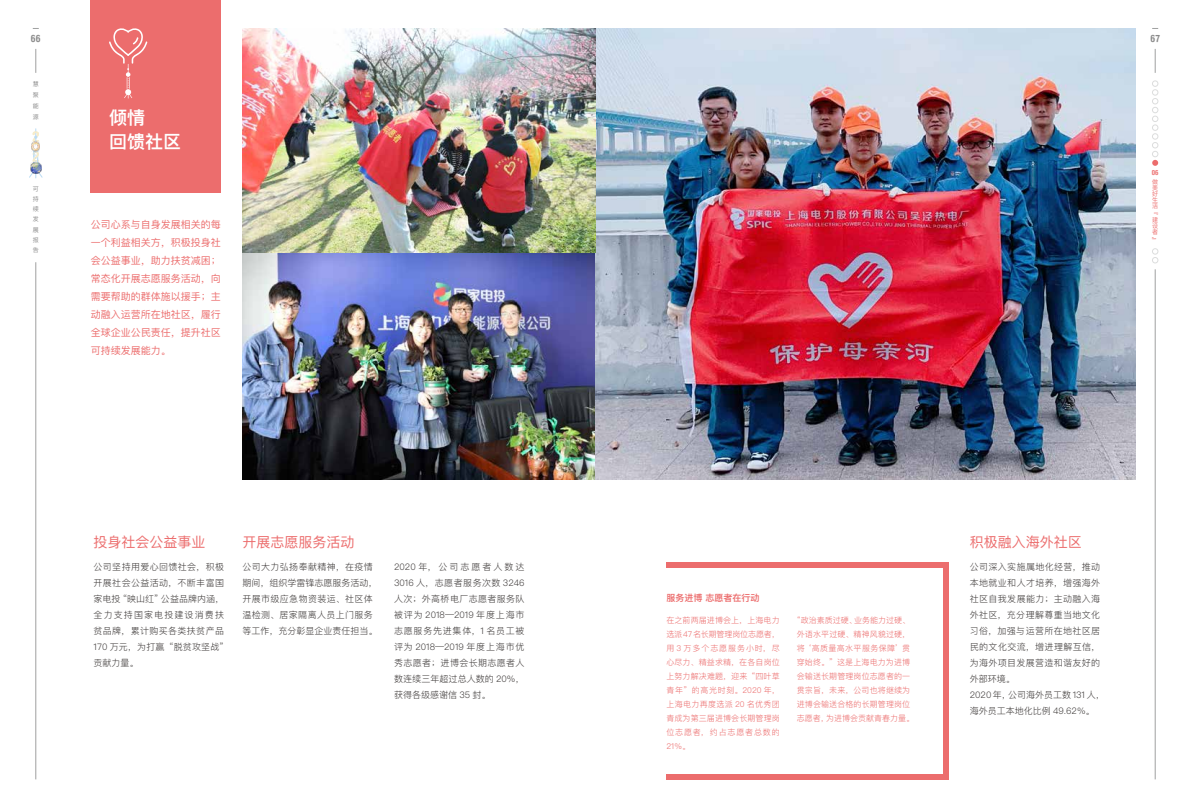
<style>
.page{position:relative;width:1191px;height:808px;background:#fff}
.page>*{position:absolute;margin:0;border:0;box-sizing:border-box;transform-origin:0 0}
.t1{font:600 18px/24px "Ping Fang SC";color:#fff}
.t2{font:14px "Ping Fang SC";color:#ec6d6d}
.t3{font:10px/18px "Ping Fang SC";color:#ec6d6d;text-align:justify}
.t4{font:700 condensed 10px "Helvetica Rounded LT";color:#898989}
.t5{font:300 9px/16px "Ping Fang SC";letter-spacing:.04em;color:#3e3a39;text-align:justify}
.t6{font:600 9px "Ping Fang SC";color:#ec6d6d}
.t7{font:300 8px/14px "Ping Fang SC";letter-spacing:.015em;color:#ec6d6d;text-align:justify}
.t8{font:700 condensed 7px "Helvetica Rounded LT";color:#ec6d6d}
.t9{font:6px/10.2px "Ping Fang SC";color:#898989;text-align:justify}
.t10{font:6px/6px "Ping Fang SC";color:#ec6d6d;text-align:justify}
</style>
<div class="page">
<img style="left:242px;top:253px;width:353px;height:227px">
<img style="left:595px;top:28px;width:540px;height:452px">
<img style="left:242px;top:28px;width:354px;height:225px">
<svg style="left:29px;top:128px;width:14px;height:50px"></svg>
<hr style="left:36px;top:262px;width:1px;height:517px;background:#9fa0a0">
<svg style="left:36px;top:49px;width:1px;height:24px"></svg>
<div style="left:91px;top:0;width:130px;height:193px;background:#ec6d6d"></div>
<svg style="left:109px;top:28px;width:38px;height:71px"></svg>
<div style="left:666px;top:562px;width:282px;height:6px;background:#ec6d6d"></div>
<div style="left:666px;top:774px;width:282px;height:6px;background:#ec6d6d"></div>
<div style="left:943px;top:562px;width:5px;height:218px;background:#ec6d6d"></div>
<hr style="left:1155px;top:269px;width:1px;height:510px;background:#9fa0a0">
<svg style="left:1155px;top:49px;width:1px;height:24px"></svg>
<svg style="left:1152px;top:81px;width:6px;height:85px"></svg>
<svg style="left:1152px;top:248px;width:6px;height:15px"></svg>
<p class="t4" style="left:31px;top:33px;width:11px">66</p>
<p class="t9" style="left:33px;top:78px;width:7px;line-height:11.2px">慧聚能源</p>
<p class="t9" style="left:33px;top:184px;width:7px">可持续发展报告</p>
<h1 class="t1" style="left:109px;top:105px;width:73px">倾情<br>回馈社区</h1>
<p class="t3" style="left:91px;top:215px;width:131px">公司心系与自身发展相关的每一个利益相关方，积极投身社会公益事业，助力扶贫减困；常态化开展志愿服务活动，向需要帮助的群体施以援手；主动融入运营所在地社区，履行全球企业公民责任，提升社区可持续发展能力。</p>
<h2 class="t2" style="left:94px;top:533px;width:114px">投身社会公益事业</h2>
<p class="t5" style="left:94px;top:558px;width:132px">公司坚持用爱心回馈社会，积极开展社会公益活动，不断丰富国家电投 “映山红” 公益品牌内涵，全力支持国家电投建设消费扶贫品牌，累计购买各类扶贫产品170 万元，为打赢 “脱贫攻坚战”贡献力量。</p>
<h2 class="t2" style="left:242px;top:533px;width:113px">开展志愿服务活动</h2>
<p class="t5" style="left:242px;top:558px;width:136px;text-align:left">公司大力弘扬奉献精神，在疫情期间，组织学雷锋志愿服务活动，开展市级应急物资装运、社区体温检测、居家隔离人员上门服务等工作，充分彰显企业责任担当。</p>
<p class="t5" style="left:394px;top:558px;width:132px">2020年，公司志愿者人数达3016 人，志愿者服务次数 3246人次；外高桥电厂志愿者服务队被评为 2018—2019 年度上海市志愿服务先进集体，1 名员工被评为 2018—2019 年度上海市优秀志愿者；进博会长期志愿者人数连续三年超过总人数的 20%，获得各级感谢信 35 封。</p>
<p class="t4" style="left:1150px;top:33px;width:11px">67</p>
<p class="t8" style="left:1152px;top:168px;width:8px">06</p>
<p class="t10" style="left:1152px;top:178px;width:7px">做美好生活﹃</p>
<p class="t10" style="left:1152px;top:216px;width:7px">建设者</p>
<p class="t10" style="left:1152px;top:236px;width:5px">﹄</p>
<p class="t6" style="left:666px;top:592px;width:94px">服务进博 志愿者在行动</p>
<p class="t7" style="left:666px;top:613px;width:115px">在之前两届进博会上，上海电力选派47名长期管理岗位志愿者，用 3 万多个志愿服务小时，尽心尽力、精益求精，在各自岗位上努力解决难题，迎来 “四叶草青年” 的高光时刻。2020 年，上海电力再度选派 20 名优秀团青成为第三届进博会长期管理岗位志愿者，约占志愿者总数的21%。</p>
<p class="t7" style="left:797px;top:613px;width:119px;text-align:left">“政治素质过硬、业务能力过硬、外语水平过硬、精神风貌过硬，将 ‘高质量高水平服务保障’ 贯穿始终。” 这是上海电力为进博会输送长期管理岗位志愿者的一贯宗旨，未来，公司也将继续为进博会输送合格的长期管理岗位志愿者，为进博会贡献青春力量。</p>
<h2 class="t2" style="left:969px;top:533px;width:114px">积极融入海外社区</h2>
<p class="t5" style="left:969px;top:558px;width:136px;text-align:left">公司深入实施属地化经营，推动本地就业和人才培养，增强海外社区自我发展能力；主动融入海外社区，充分理解尊重当地文化习俗，加强与运营所在地社区居民的文化交流，增进理解互信，为海外项目发展营造和谐友好的外部环境。<br>2020 年，公司海外员工数 131 人，海外员工本地化比例 49.62%。</p>
</div>
